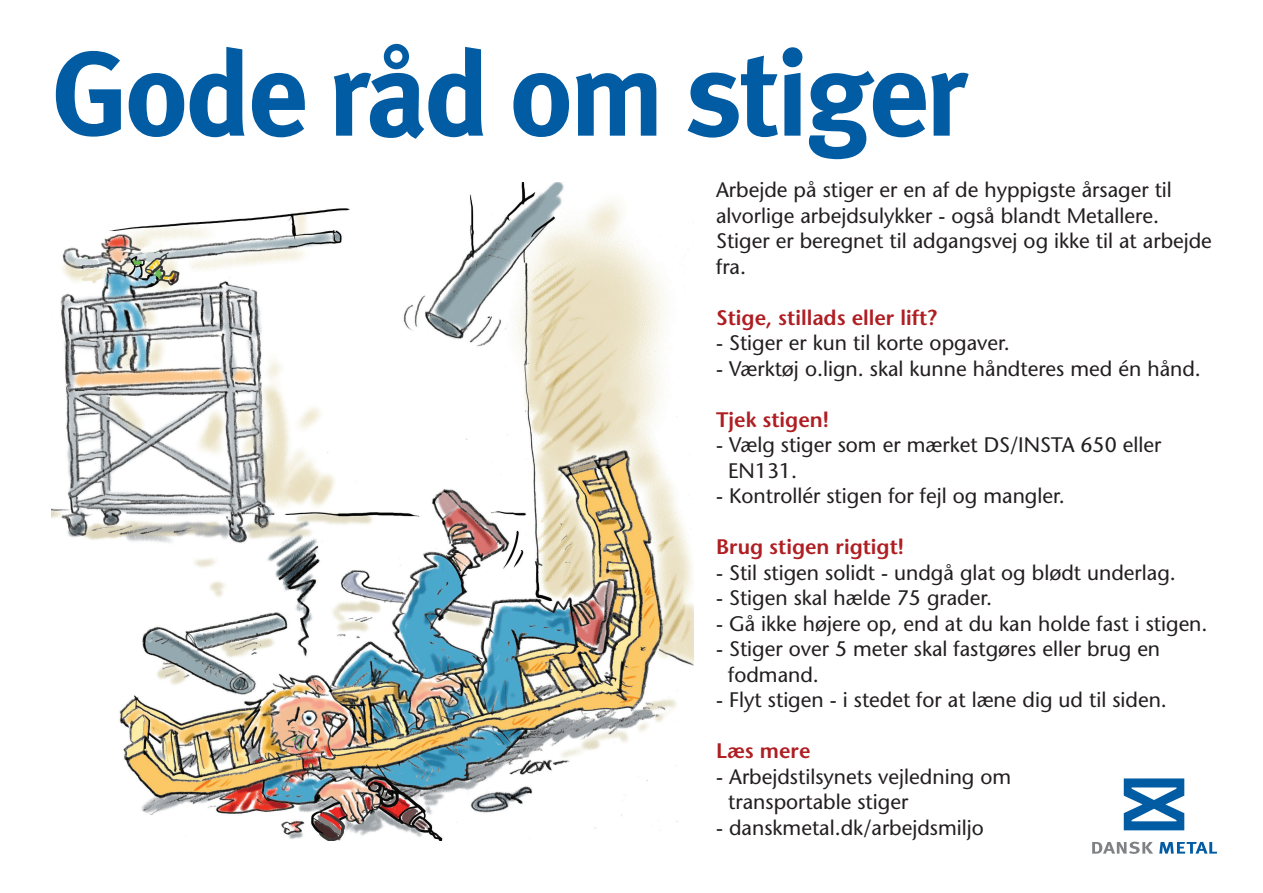
<style>
.page{position:relative;width:1263px;height:893px;background:#fff}
.page>*{position:absolute;margin:0;border:0;box-sizing:border-box;transform-origin:0 0}
.Overskrift{font:700 120px "Meta";letter-spacing:-.03em;color:#015ca3}
.t1{font:500 21px/25.5px "Stone Sans Std";color:#231f20}
.t2{font:600 21px "Stone Sans Std";color:#af1e22}
</style>
<div class="page">
<img style="left:51px;top:182px;width:642px;height:658px">
<svg style="left:1092px;top:842px;width:61px;height:12px"></svg>
<svg style="left:1159px;top:842px;width:58px;height:12px"></svg>
<svg style="left:1124px;top:778px;width:60px;height:52px"></svg>
<p class="Overskrift" style="left:51px;top:23px;width:917px">Gode råd om stiger</p>
<p class="t1" style="left:716px;top:177px;width:457px">Arbejde på stiger er en af de hyppigste årsager til alvorlige arbejdsulykker - også blandt Metallere.</p>
<p class="t1" style="left:716px;top:228px;width:497px">Stiger er beregnet til adgangsvej og ikke til at arbejde fra.</p>
<p class="t2" style="left:716px;top:305px;width:222px">Stige, stillads eller lift?</p>
<p class="t1" style="left:716px;top:330px;width:295px">- Stiger er kun til korte opgaver.</p>
<p class="t1" style="left:716px;top:356px;width:486px">- Værktøj o.lign. skal kunne håndteres med én hånd.</p>
<p class="t2" style="left:716px;top:407px;width:114px">Tjek stigen!</p>
<p class="t1" style="left:716px;top:432px;width:447px">- Vælg stiger som er mærket DS/INSTA 650 eller</p>
<p class="t1" style="left:728px;top:458px;width:71px">EN131.</p>
<p class="t1" style="left:716px;top:483px;width:350px">- Kontrollér stigen for fejl og mangler.</p>
<p class="t2" style="left:716px;top:534px;width:189px">Brug stigen rigtigt!</p>
<p class="t1" style="left:716px;top:560px;width:461px">- Stil stigen solidt - undgå glat og blødt underlag.</p>
<p class="t1" style="left:716px;top:585px;width:278px">- Stigen skal hælde 75 grader.</p>
<p class="t1" style="left:716px;top:611px;width:493px">- Gå ikke højere op, end at du kan holde fast i stigen.</p>
<p class="t1" style="left:716px;top:636px;width:446px">- Stiger over 5 meter skal fastgøres eller brug en</p>
<p class="t1" style="left:728px;top:662px;width:92px">fodmand.</p>
<p class="t1" style="left:716px;top:687px;width:452px">- Flyt stigen - i stedet for at læne dig ud til siden.</p>
<p class="t2" style="left:716px;top:738px;width:96px">Læs mere</p>
<p class="t1" style="left:716px;top:764px;width:297px">- Arbejdstilsynets vejledning om</p>
<p class="t1" style="left:728px;top:789px;width:182px">transportable stiger</p>
<p class="t1" style="left:716px;top:815px;width:269px">- danskmetal.dk/arbejdsmiljo</p>
</div>
